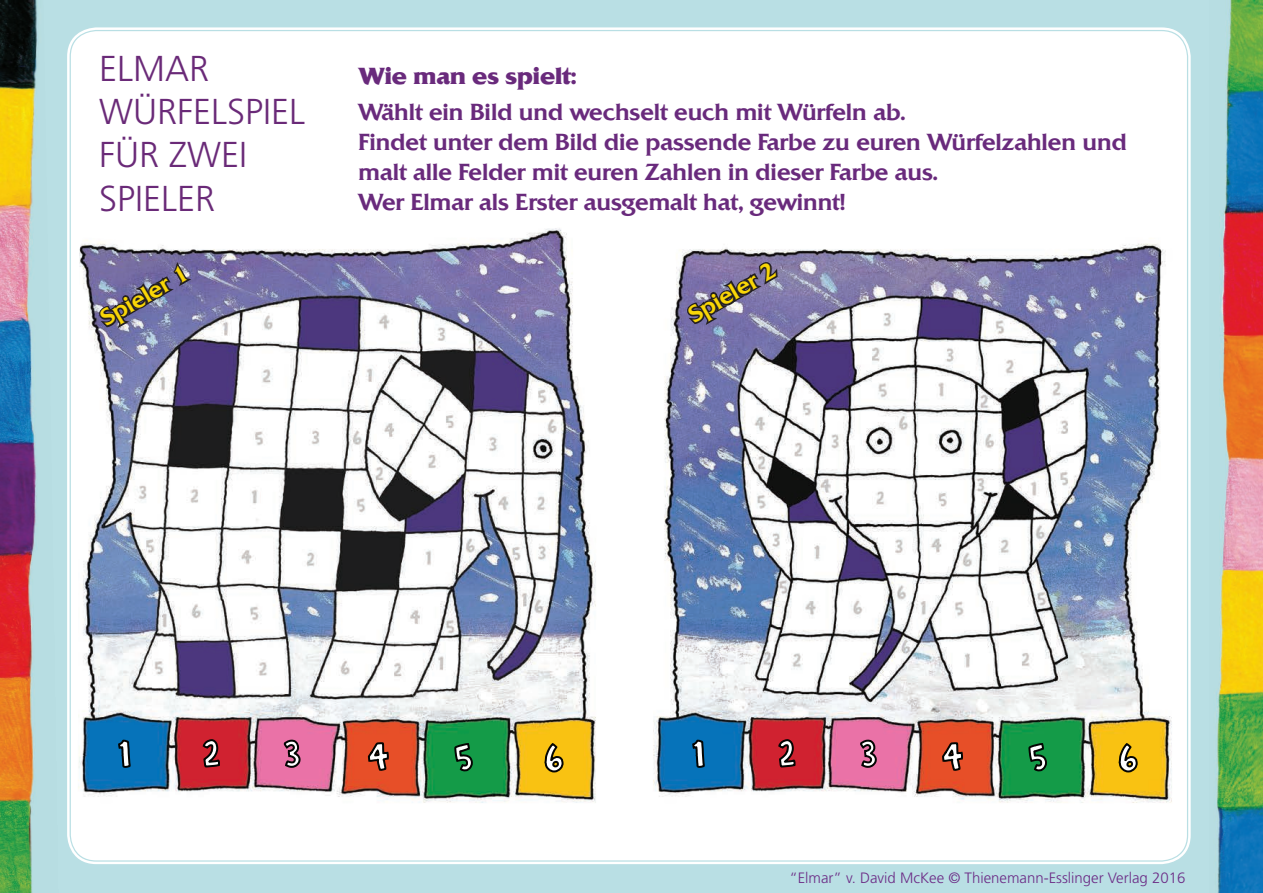
<style>
.page{position:relative;width:1263px;height:893px;background:#b9dfe4}
.page>*{position:absolute;margin:0;border:0;box-sizing:border-box;transform-origin:0 0}
.t1{font:300 36px/43.2px "Frutiger LT Std";color:#6a2a78}
.t2{font:500 22.5px/30px "Quadrat";color:#692a7c}
.t3{font:500 22.5px "Quadrat";color:#f9d607}
.t4{font:700 22.5px "Quadrat";color:#692a7c}
.t5{font:300 15px "Frutiger LT Std";color:#6c2c86}
</style>
<div class="page">
<div style="left:71px;top:31px;width:1116px;height:829px;background:#fff;border-radius:26px"></div>
<img style="left:78px;top:228px;width:518px;height:575px">
<svg style="left:112px;top:228px;width:170px;height:5px"></svg>
<svg style="left:117px;top:677px;width:15px;height:108px"></svg>
<svg style="left:201px;top:738px;width:20px;height:30px"></svg>
<svg style="left:283px;top:738px;width:19px;height:65px"></svg>
<svg style="left:367px;top:742px;width:23px;height:50px"></svg>
<svg style="left:452px;top:705px;width:22px;height:89px"></svg>
<svg style="left:543px;top:742px;width:22px;height:32px"></svg>
<img style="left:653px;top:243px;width:519px;height:560px">
<svg style="left:691px;top:677px;width:15px;height:108px"></svg>
<svg style="left:777px;top:738px;width:19px;height:30px"></svg>
<svg style="left:859px;top:738px;width:19px;height:30px"></svg>
<svg style="left:941px;top:742px;width:23px;height:50px"></svg>
<svg style="left:1027px;top:704px;width:21px;height:95px"></svg>
<svg style="left:1117px;top:742px;width:22px;height:32px"></svg>
<img style="left:0;top:0;width:38px;height:893px">
<img style="left:1216px;top:0;width:47px;height:893px">
<svg style="left:97px;top:258px;width:99px;height:74px"></svg>
<svg style="left:685px;top:260px;width:94px;height:68px"></svg>
<h1 class="t1" style="left:99px;top:48px;width:207px">ELMAR<br>WÜRFELSPIEL<br>FÜR ZWEI<br>SPIELER</h1>
<p class="t4" style="left:359px;top:61px;width:219px">Wie man es spielt:</p>
<p class="t2" style="left:359px;top:97px;width:770px">Wählt ein Bild und wechselt euch mit Würfeln ab.<br>Findet unter dem Bild die passende Farbe zu euren Würfelzahlen und malt alle Felder mit euren Zahlen in dieser Farbe aus.<br>Wer Elmar als Erster ausgemalt hat, gewinnt!</p>
<p class="t3" style="left:96px;top:307px;width:98px;rotate:-30deg">Spieler 1</p>
<p class="t3" style="left:683px;top:304px;width:98px;rotate:-30deg">Spieler 2</p>
<p class="t5" style="left:789px;top:869px;width:397px">“Elmar” v. David McKee © Thienemann-Esslinger Verlag 2016</p>
</div>
